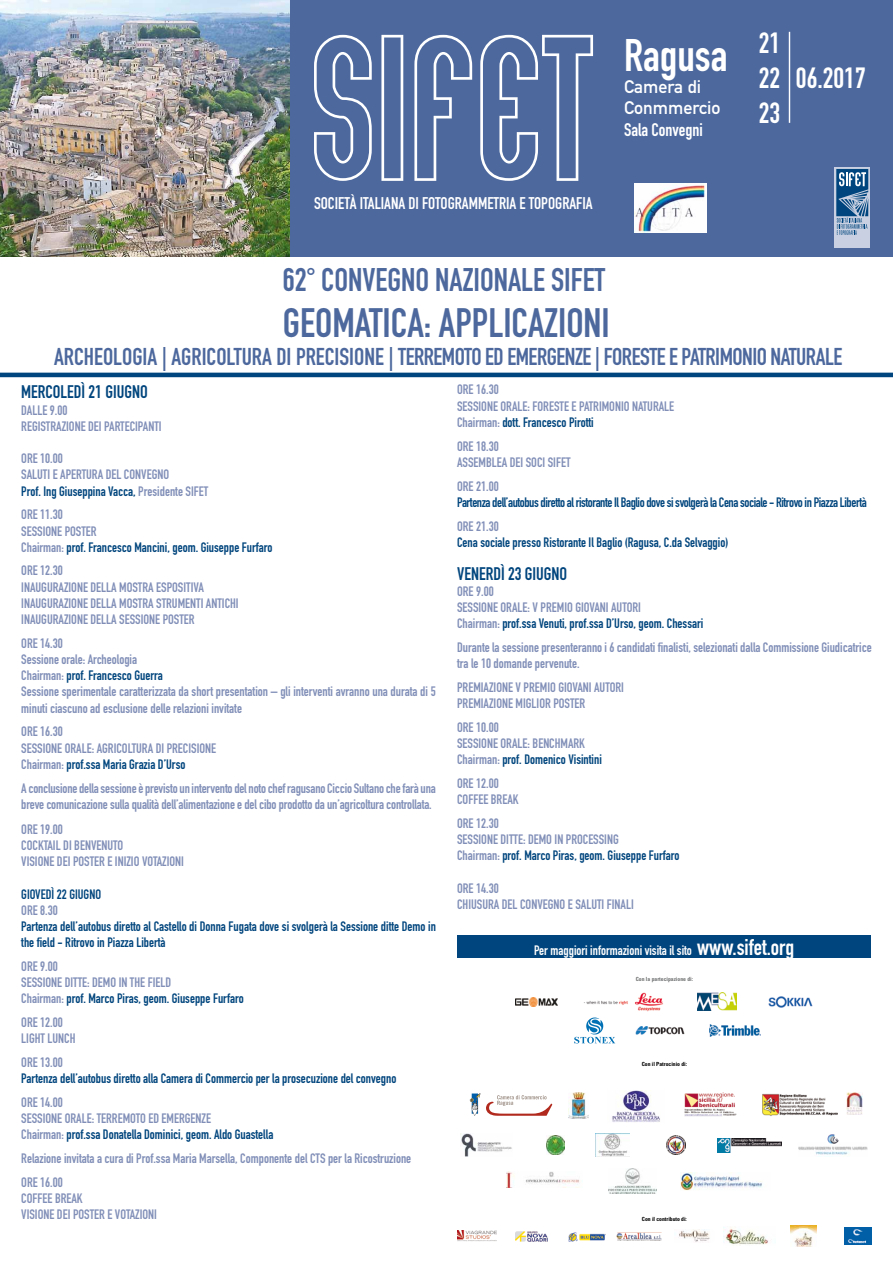
<style>
.page{position:relative;width:893px;height:1263px;background:#fff}
.page>*{position:absolute;margin:0;border:0;box-sizing:border-box;transform-origin:0 0}
.t1{font:45px "DIN Engschrift Alternate";color:#fff}
.t2{font:40.5px "DIN Engschrift Alternate";color:#4c689d}
.t3{font:32.25px "DIN Engschrift Alternate";color:#4c689d}
.t4{font:28.88px "DIN Engschrift";color:#fff}
.t5{font:28.88px/34.7px "DIN Engschrift Alternate";color:#fff;text-align:justify}
.t6{font:24px "DIN Engschrift Alternate";letter-spacing:-.02em;color:#4c689d}
.t7{font:18px "DIN Engschrift";color:#00457d}
.t8{font:18px/21.6px "DIN Mittelschrift Alternate";color:#fff}
.t9{font:18px "DIN Engschrift Alternate";color:#fff}
.t10{font:16.73px "DIN Engschrift";color:#fff}
.t11{font:13.5px/16.2px "DIN Engschrift";color:#818fb8}
.t12{font:13.5px/16.2px "DIN Engschrift";color:#00457d}
.t13{font:13.5px "DIN Engschrift";letter-spacing:-.03em;color:#00457d}
.t14{font:13.5px "DIN Engschrift";color:#fff}
.t15{font:700 condensed 5.62px "Univers";color:#000}
.t16{font:700 condensed 5.62px "Univers";color:#707172}
.s1{color:#00457d}
.s2{color:#818fb8}
.s3{font-size:22.5px}
</style>
<div class="page">
<div style="left:457px;top:935px;width:414px;height:23px;background:#00457d"></div>
<hr style="left:0;top:373px;width:893px;height:4px;background:#00457d">
<div style="left:0;top:0;width:893px;height:257px;background:#4c689d"></div>
<img style="left:0;top:0;width:289px;height:256px">
<svg style="left:314px;top:35px;width:58px;height:146px"></svg>
<svg style="left:381px;top:35px;width:22px;height:146px"></svg>
<svg style="left:414px;top:35px;width:58px;height:146px"></svg>
<svg style="left:480px;top:35px;width:113px;height:146px"></svg>
<hr style="left:789px;top:32px;width:1px;height:91px;background:#fff">
<div style="left:835px;top:167px;width:35px;height:81px;background:#c8d0e1"></div>
<svg style="left:836px;top:169px;width:32px;height:66px"></svg>
<img style="left:635px;top:183px;width:71px;height:50px">
<img style="left:515px;top:997px;width:42px;height:9px">
<img style="left:584px;top:992px;width:79px;height:20px">
<img style="left:697px;top:993px;width:40px;height:17px">
<img style="left:768px;top:996px;width:45px;height:12px">
<svg style="left:574px;top:1017px;width:41px;height:26px"></svg>
<img style="left:635px;top:1026px;width:50px;height:9px">
<img style="left:709px;top:1024px;width:51px;height:12px">
<img style="left:457px;top:1230px;width:39px;height:11px">
<img style="left:568px;top:1232px;width:37px;height:10px">
<img style="left:515px;top:1231px;width:32px;height:11px">
<img style="left:617px;top:1232px;width:45px;height:9px">
<img style="left:679px;top:1230px;width:31px;height:12px">
<img style="left:723px;top:1227px;width:45px;height:18px">
<img style="left:791px;top:1225px;width:25px;height:22px">
<img style="left:845px;top:1227px;width:27px;height:17px">
<svg style="left:470px;top:1093px;width:10px;height:23px"></svg>
<svg style="left:486px;top:1095px;width:66px;height:21px"></svg>
<img style="left:568px;top:1092px;width:21px;height:27px">
<img style="left:612px;top:1090px;width:48px;height:32px">
<img style="left:685px;top:1093px;width:52px;height:24px">
<img style="left:762px;top:1093px;width:76px;height:23px">
<img style="left:847px;top:1093px;width:15px;height:21px">
<img style="left:460px;top:1134px;width:52px;height:22px">
<img style="left:546px;top:1135px;width:19px;height:19px">
<img style="left:596px;top:1133px;width:33px;height:24px">
<img style="left:666px;top:1135px;width:20px;height:20px">
<img style="left:608px;top:1169px;width:48px;height:24px">
<img style="left:681px;top:1172px;width:81px;height:18px">
<img style="left:717px;top:1138px;width:65px;height:14px">
<img style="left:798px;top:1146px;width:70px;height:11px">
<svg style="left:827px;top:1134px;width:11px;height:10px"></svg>
<img style="left:506px;top:1172px;width:77px;height:16px">
<p class="t10" style="left:314px;top:193px;width:7px">SOCIET</p>
<p class="t10" style="left:350px;top:193px;width:17px">À ITALIANA</p>
<p class="t10" style="left:408px;top:193px;width:86px">DI FOTOGRAMMETRIA</p>
<p class="t10" style="left:519px;top:193px;width:69px">E TOPOGRAFIA</p>
<h1 class="t1" style="left:624px;top:29px;width:105px">Ragusa</h1>
<h3 class="t8" style="left:624px;top:75px;width:98px">Camera di<br>Conmmercio</h3>
<h3 class="t9" style="left:624px;top:119px;width:80px">Sala Convegni</h3>
<h3 class="t5" style="left:759px;top:26px;width:23px">21<br>22<br>23</h3>
<h3 class="t4" style="left:796px;top:61px;width:71px">06.2017</h3>
<h3 class="t3" style="left:283px;top:260px;width:324px">62° CONVEGNO NAZIONALE SIFET</h3>
<h2 class="t2" style="left:283px;top:299px;width:328px">GEOMATICA: APPLICAZIONI</h2>
<h3 class="t6" style="left:54px;top:342px;width:790px">ARCHEOLOGIA | AGRICOLTURA DI PRECISIONE | TERREMOTO ED EMERGENZE | FORESTE E PATRIMONIO NATURALE</h3>
<h3 class="t7" style="left:21px;top:382px;width:128px">Mercoledì 21 Giugno</h3>
<p class="t11" style="left:21px;top:402px;width:142px">dalle 9.00<br>Registrazione dei partecipanti</p>
<p class="t11" style="left:21px;top:450px;width:183px">ore 10.00<br>Saluti e apertura del convegno<br><span class="s1">Prof. Ing Giuseppina Vacca,</span> Presidente SIFET</p>
<p class="t12" style="left:21px;top:507px;width:253px"><span class="s2">ore 11.30<br>Sessione Poster<br>Chairman:</span> prof. Francesco Mancini, geom. Giuseppe Furfaro</p>
<p class="t11" style="left:21px;top:563px;width:219px">ore 12.30<br>Inaugurazione della Mostra Espositiva Inaugurazione della Mostra Strumenti Antichi Inaugurazione della Sessione Poster</p>
<p class="t11" style="left:21px;top:635px;width:416px">ore 14.30<br>Sessione orale: Archeologia<br>Chairman: <span class="s1">prof. Francesco Guerra<br></span>Sessione sperimentale caratterizzata da short presentation – gli interventi avranno una durata di 5 minuti ciascuno ad esclusione delle relazioni invitate</p>
<p class="t11" style="left:21px;top:723px;width:196px">ore 16.30<br>Sessione orale: Agricoltura di precisione<br>Chairman: <span class="s1">prof.ssa Maria Grazia D’Urso</span></p>
<p class="t11" style="left:21px;top:780px;width:416px">A conclusione della sessione è previsto un intervento del noto chef ragusano Ciccio Sultano che farà una breve comunicazione sulla qualità dell’alimentazione e del cibo prodotto da un’agricoltura controllata.</p>
<p class="t11" style="left:21px;top:821px;width:164px">ore 19.00<br>Cocktail di benvenuto<br>Visione dei poster e inizio votazioni</p>
<p class="t12" style="left:21px;top:886px;width:81px">Giovedì 22 Giugno</p>
<p class="t11" style="left:21px;top:902px;width:38px">ore 8.30</p>
<p class="t12" style="left:21px;top:918px;width:416px">Partenza dell’autobus diretto al Castello di Donna Fugata dove si svolgerà la Sessione ditte Demo in the field - Ritrovo in Piazza Libertà</p>
<p class="t11" style="left:21px;top:958px;width:224px">ore 9.00<br>Sessione ditte: Demo in the Field<br>Chairman: <span class="s1">prof. Marco Piras, geom. Giuseppe Furfaro</span></p>
<p class="t11" style="left:21px;top:1014px;width:56px">ore 12.00<br>Light lunch</p>
<p class="t11" style="left:21px;top:1054px;width:43px">ore 13.00</p>
<p class="t12" style="left:21px;top:1070px;width:377px">Partenza dell’autobus diretto alla Camera di Commercio per la prosecuzione del convegno</p>
<p class="t11" style="left:21px;top:1094px;width:254px">ore 14.00<br>Sessione orale: Terremoto ed emergenze<br>Chairman: <span class="s1">prof.ssa Donatella Dominici, geom. Aldo Guastella</span></p>
<p class="t11" style="left:21px;top:1146px;width:392px;line-height:23.7px">Relazione invitata a cura di Prof.ssa Maria Marsella, Componente del CTS per la Ricostruzione ore 16.00</p>
<p class="t11" style="left:21px;top:1190px;width:137px">Coffee break<br>Visione dei poster e votazioni</p>
<p class="t11" style="left:457px;top:382px;width:219px">ore 16.30<br>Sessione orale: Foreste e patrimonio naturale<br>Chairman: <span class="s1">dott. Francesco Pirotti</span></p>
<p class="t11" style="left:457px;top:438px;width:110px">ore 18.30<br>Assemblea dei soci SIFET</p>
<p class="t11" style="left:457px;top:478px;width:43px">ore 21.00</p>
<p class="t13" style="left:457px;top:495px;width:411px">Partenza dell’autobus diretto al ristorante Il Baglio dove si svolgerà la Cena sociale - Ritrovo in Piazza Libertà</p>
<p class="t11" style="left:457px;top:518px;width:43px">ore 21.30</p>
<p class="t12" style="left:457px;top:534px;width:273px">Cena sociale presso Ristorante Il Baglio (Ragusa, C.da Selvaggio)</p>
<h3 class="t7" style="left:457px;top:563px;width:112px">Venerdì 23 Giugno</h3>
<p class="t11" style="left:457px;top:583px;width:248px">ore 9.00<br>Sessione orale: V Premio Giovani Autori<br>Chairman: <span class="s1">prof.ssa Venuti, prof.ssa D’Urso, geom. Chessari</span></p>
<p class="t11" style="left:457px;top:639px;width:416px">Durante la sessione presenteranno i 6 candidati finalisti, selezionati dalla Commissione Giudicatrice tra le 10 domande pervenute.</p>
<p class="t11" style="left:457px;top:679px;width:168px">Premiazione V Premio Giovani Autori<br>Premiazione Miglior Poster</p>
<p class="t11" style="left:457px;top:719px;width:146px">ore 10.00<br>Sessione orale: Benchmark<br>Chairman: <span class="s1">prof. Domenico Visintini</span></p>
<p class="t11" style="left:457px;top:775px;width:63px">ore 12.00<br>Coffee break</p>
<p class="t11" style="left:457px;top:815px;width:224px">ore 12.30<br>Sessione ditte: Demo in processing<br>Chairman: <span class="s1">prof. Marco Piras, geom. Giuseppe Furfaro</span></p>
<p class="t11" style="left:457px;top:880px;width:178px">ore 14.30<br>Chiusura del convegno e saluti finali</p>
<p class="t14" style="left:534px;top:942px;width:262px">Per maggiori informazioni visita il sito <span class="s3">www.sifet.org</span></p>
<p class="t16" style="left:636px;top:976px;width:59px">Con la partecipazione di:</p>
<p class="t15" style="left:642px;top:1061px;width:47px">Con il Patrocinio di:</p>
<p class="t15" style="left:642px;top:1215px;width:46px">Con il contributo di:</p>
</div>
